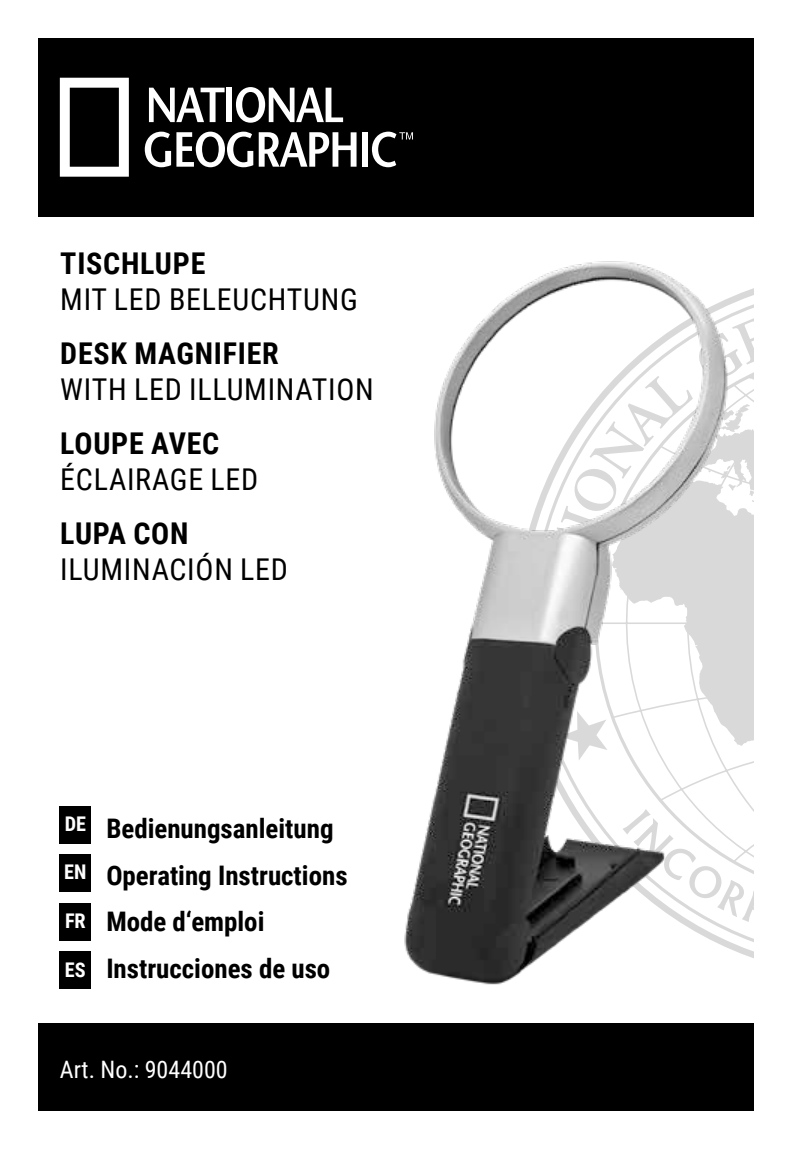
<style>
.page{position:relative;width:791px;height:1149px;background:#fff}
.page>*{position:absolute;margin:0;border:0;box-sizing:border-box;transform-origin:0 0}
.t1{font:30px "Roboto Condensed";letter-spacing:.025em;color:#000}
.t2{font:700 30px "Roboto Condensed";letter-spacing:.025em;color:#000}
.t3{font:700 27px/46.8px "Roboto Condensed";color:#000}
.t4{font:24px "Roboto Condensed";color:#fff}
.t5{font:700 20.1px "Roboto Condensed";color:#fff}
</style>
<div class="page">
<svg style="left:740px;top:288px;width:13px;height:670px"></svg>
<div style="left:38px;top:38px;width:715px;height:178px;background:#000"></div>
<svg style="left:60px;top:78px;width:69px;height:99px"></svg>
<svg style="left:149px;top:88px;width:76px;height:34px"></svg>
<div style="left:226px;top:88px;width:6px;height:34px;background:#fff"></div>
<svg style="left:236px;top:87px;width:107px;height:36px"></svg>
<svg style="left:145px;top:132px;width:108px;height:35px"></svg>
<svg style="left:259px;top:132px;width:97px;height:35px"></svg>
<div style="left:362px;top:132px;width:6px;height:35px;background:#fff"></div>
<svg style="left:372px;top:132px;width:41px;height:35px"></svg>
<div style="left:38px;top:1022px;width:715px;height:88px;background:#000"></div>
<img style="left:404px;top:261px;width:336px;height:724px">
<div style="left:60px;top:805px;width:31px;height:37px;background:#000"></div>
<div style="left:60px;top:854px;width:31px;height:37px;background:#000"></div>
<div style="left:60px;top:902px;width:31px;height:37px;background:#000"></div>
<div style="left:60px;top:951px;width:31px;height:37px;background:#000"></div>
<p class="t2" style="left:60px;top:242px;width:147px">TISCHLUPE</p>
<p class="t1" style="left:60px;top:278px;width:299px">MIT LED BELEUCHTUNG</p>
<p class="t2" style="left:60px;top:332px;width:220px">DESK MAGNIFIER</p>
<p class="t1" style="left:60px;top:368px;width:315px">WITH LED ILLUMINATION</p>
<p class="t2" style="left:60px;top:422px;width:161px">LOUPE AVEC</p>
<p class="t1" style="left:60px;top:458px;width:200px">ÉCLAIRAGE LED</p>
<p class="t2" style="left:60px;top:512px;width:130px">LUPA CON</p>
<p class="t1" style="left:60px;top:548px;width:229px">ILUMINACIÓN LED</p>
<p class="t5" style="left:65px;top:809px;width:23px">DE</p>
<p class="t5" style="left:64px;top:857px;width:24px">EN</p>
<p class="t5" style="left:65px;top:906px;width:22px">FR</p>
<p class="t5" style="left:65px;top:954px;width:22px">ES</p>
<p class="t3" style="left:106px;top:803px;width:243px">Bedienungsanleitung<br>Operating Instructions<br>Mode d‘emploi<br>Instrucciones de uso</p>
<p class="t4" style="left:60px;top:1052px;width:169px">Art. No.: 9044000</p>
</div>
